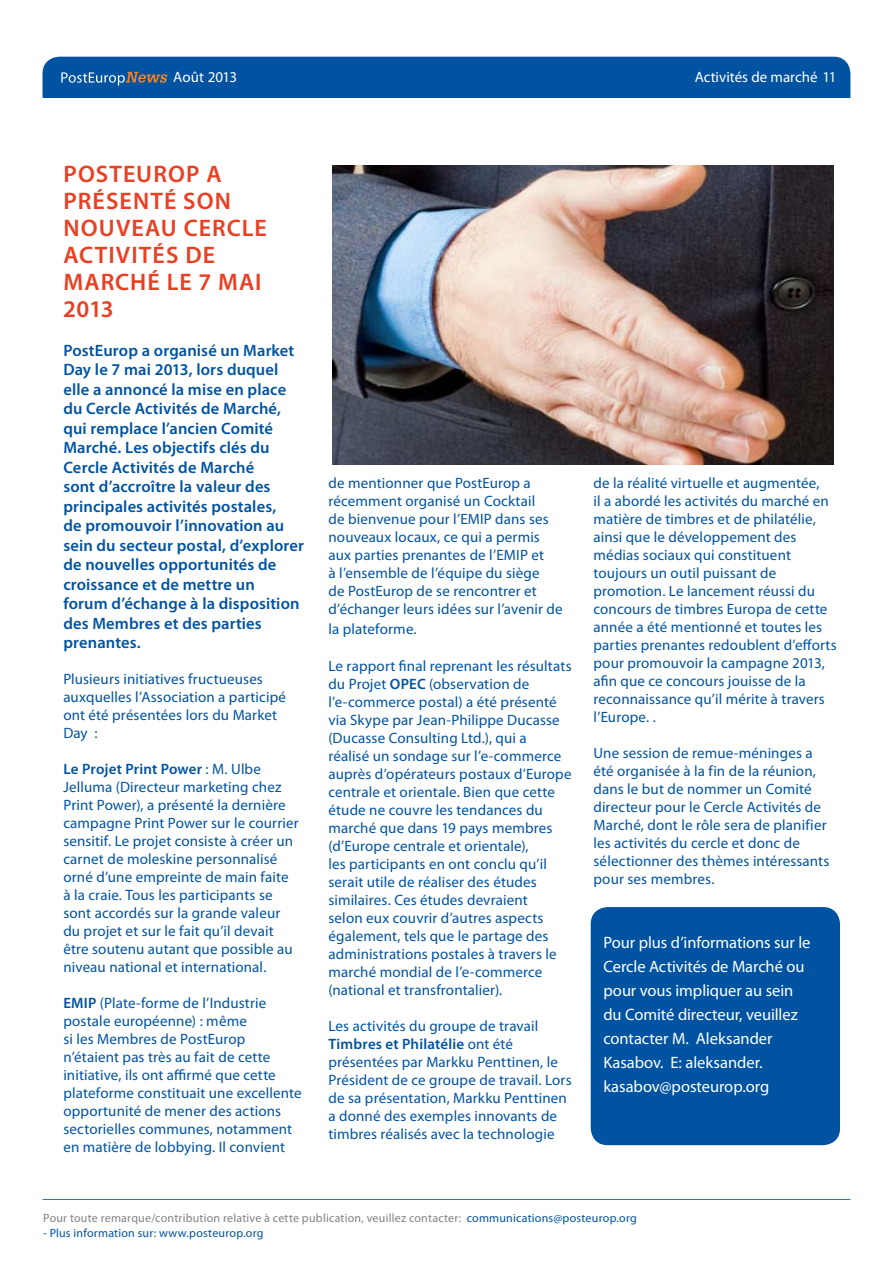
<style>
.page{position:relative;width:893px;height:1263px;background:#fff}
.page>*{position:absolute;margin:0;border:0;box-sizing:border-box;transform-origin:0 0}
.t1{font:600 24px/27px "Myriad Pro";letter-spacing:.045em;color:#e93f22}
.t2{font:600 16.5px/19.5px "Myriad Pro";letter-spacing:.01em;color:#0053a1}
.t3{font:16.5px/24px "Myriad Pro";letter-spacing:-.005em;color:#fff}
.t4{font:15px/18px "Myriad Pro";letter-spacing:.01em;color:#0053a1}
.t5{font:15px "Myriad Pro";color:#fff}
.t6{font:12px "Myriad Pro";letter-spacing:.015em;color:#808285}
.t7{font:12px "Myriad Pro";letter-spacing:.015em;color:#0053a1}
.s1{font-weight:600}
.s2{color:#0053a1}
</style>
<div class="page">
<div style="left:43px;top:57px;width:807px;height:56px;background:#0053a1;border-radius:17px"></div>
<div style="left:37px;top:98px;width:823px;height:18px;background:#fff"></div>
<svg style="left:61px;top:72px;width:106px;height:14px"></svg>
<hr style="left:43px;top:1199px;width:807px;height:2px;background:#0053a1">
<img style="left:333px;top:166px;width:500px;height:298px">
<div style="left:591px;top:907px;width:249px;height:238px;background:#0053a1;border-radius:17px"></div>
<p class="t5" style="left:173px;top:68px;width:65px">Août 2013</p>
<p class="t5" style="left:695px;top:68px;width:143px">Activités de marché 11</p>
<h1 class="t1" style="left:64px;top:160px;width:157px">PostEurop a présen</h1>
<h1 class="t1" style="left:150px;top:187px;width:49px">té son</h1>
<h1 class="t1" style="left:64px;top:214px;width:18px">nou</h1>
<h1 class="t1" style="left:116px;top:214px;width:31px">veau</h1>
<h1 class="t1" style="left:63px;top:214px;width:178px;text-indent:120px">Cercle<br>Activités de<br>Marché le 7 mai<br>2013</h1>
<p class="t2" style="left:63px;top:340px;width:242px">PostEurop a organisé un Market<br>Day le 7 mai 2013, lors duquel elle a annoncé la mise en place du Cercle Activités de Marché, qui remplace l’ancien Comité<br>Marché. Les objectifs clés du<br>Cercle Activités de Marché<br>sont d’accroître la valeur des principales activités postales,<br>de promouvoir l’innovation au sein du secteur postal, d’explorer de nouvelles opportunités de croissance et de mettre un<br>forum d’échange à la disposition des Membres et des parties prenantes.</p>
<p class="t4" style="left:63px;top:670px;width:224px">Plusieurs initiatives fructueuses auxquelles l’Association a participé ont été présentées lors du Market<br>Day :</p>
<p class="t4" style="left:63px;top:760px;width:237px"><span class="s1">Le Projet Print Power</span> : M. Ulbe Jelluma (Directeur marketing chez Print Power), a présenté la dernière campagne Print Power sur le courrier sensitif. Le projet consiste à créer un carnet de moleskine personnalisé orné d’une empreinte de main faite à la craie. Tous les participants se sont accordés sur la grande valeur du projet et sur le fait qu’il devait être soutenu autant que possible au niveau national et international.</p>
<p class="t4" style="left:63px;top:994px;width:240px"><span class="s1">EMIP</span> (Plate-forme de l’Industrie postale européenne) : même<br>si les Membres de PostEurop n’étaient pas très au fait de cette initiative, ils ont affirmé que cette plateforme constituait une excellente opportunité de mener des actions sectorielles communes, notamment en matière de lobbying. Il convient</p>
<p class="t4" style="left:328px;top:474px;width:236px">de mentionner que PostEurop a récemment organisé un Cocktail<br>de bienvenue pour l’EMIP dans ses nouveaux locaux, ce qui a permis aux parties prenantes de l’EMIP et<br>à l’ensemble de l’équipe du siège<br>de PostEurop de se rencontrer et d’échanger leurs idées sur l’avenir de</p>
<p class="t4" style="left:328px;top:619px;width:90px">la plateforme.</p>
<p class="t4" style="left:328px;top:657px;width:245px">Le rapport final reprenant les résultats du Projet <span class="s1">OPEC</span> (observation de l’e-commerce postal) a été présenté via Skype par Jean-Philippe Ducasse (Ducasse Consulting Ltd.), qui a<br>réalisé un sondage sur l’e-commerce auprès d’opérateurs postaux d’Europe centrale et orientale. Bien que cette étude ne couvre les tendances du marché que dans 19 pays membres (d’Europe centrale et orientale),<br>les participants en ont conclu qu’il serait utile de réaliser des études similaires. Ces études devraient<br>selon eux couvrir d’autres aspects également, tels que le partage des administrations postales à travers le marché mondial de l’e-commerce (national et transfrontalier).</p>
<p class="t4" style="left:328px;top:1017px;width:245px">Les activités du groupe de travail <span class="s1">Timbres et Philatélie</span> ont été présentées par Markku Penttinen, le Président de ce groupe de travail. Lors de sa présentation, Markku Penttinen a donné des exemples innovants de timbres réalisés avec la technologie</p>
<p class="t4" style="left:593px;top:474px;width:245px">de la réalité virtuelle et augmentée,<br>il a abordé les activités du marché en matière de timbres et de philatélie, ainsi que le développement des médias sociaux qui constituent toujours un outil puissant de promotion. Le lancement réussi du concours de timbres Europa de cette année a été mentionné et toutes les parties prenantes redoublent d’efforts pour promouvoir la campagne 2013, afin que ce concours jouisse de la reconnaissance qu’il mérite à travers l’Europe. .</p>
<p class="t4" style="left:593px;top:744px;width:237px">Une session de remue-méninges a été organisée à la fin de la réunion, dans le but de nommer un Comité directeur pour le Cercle Activités de<br>Marché, dont le rôle sera de planifier les activités du cercle et donc de sélectionner des thèmes intéressants pour ses membres.</p>
<p class="t3" style="left:603px;top:930px;width:209px">Pour plus d’informations sur le<br>Cercle Activités de Marché ou pour vous impliquer au sein du Comité directeur, veuillez contacter M. Aleksander<br>Kasabov. E: aleksander. kasabov@posteurop.org</p>
<p class="t6" style="left:43px;top:1211px;width:595px">Pour toute remarque/contribution relative à cette publication, veuillez contacter: <span class="s2">communications@posteurop.org</span></p>
<p class="t7" style="left:43px;top:1226px;width:222px">- Plus information sur: www.posteurop.org</p>
</div>
